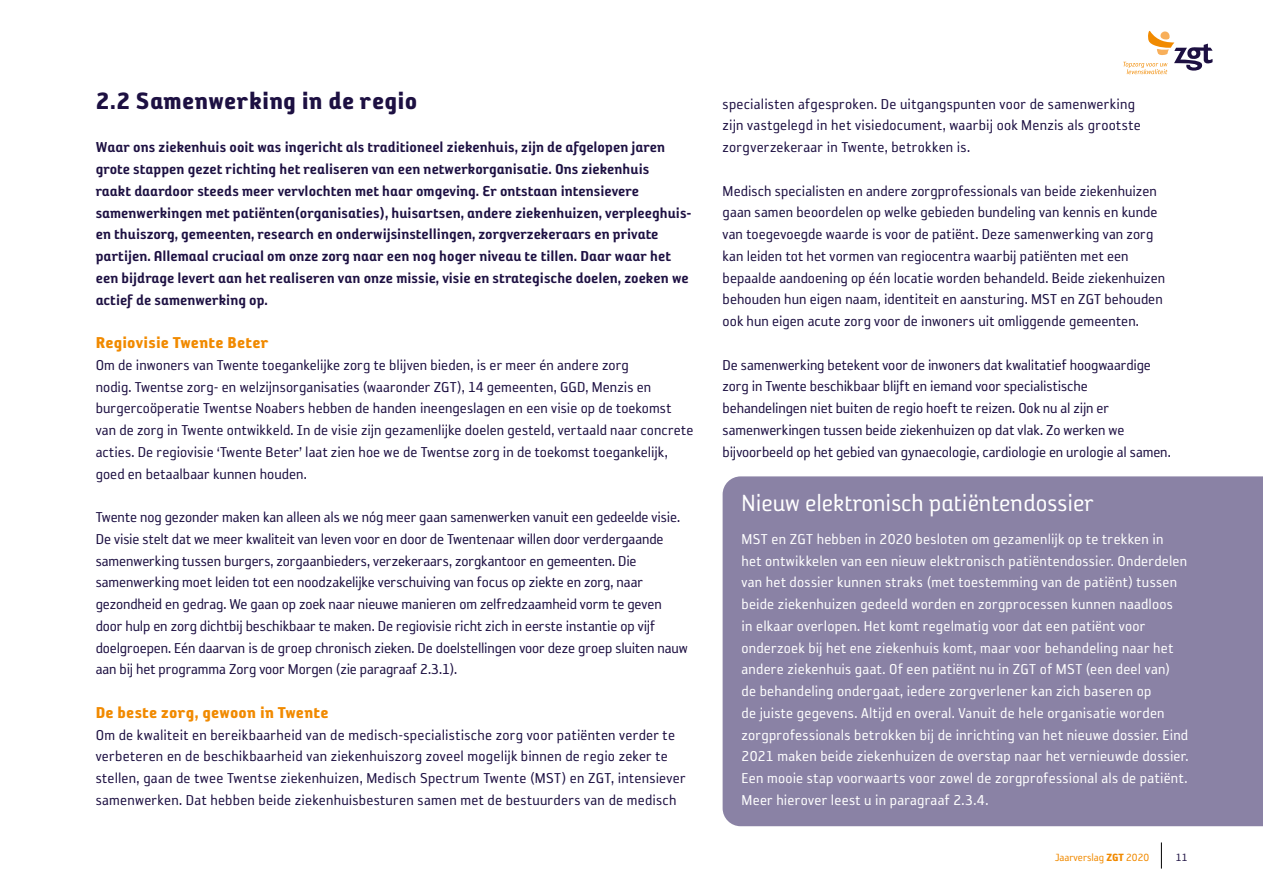
<style>
.page{position:relative;width:1263px;height:893px;background:#fff}
.page>*{position:absolute;margin:0;border:0;box-sizing:border-box;transform-origin:0 0}
.t1{font:27px "Reykjavik Two OT A Gauge";color:#fff}
.t2{font:27px "Reykjavik Two OT D Gauge";letter-spacing:.01em;color:#1d1042}
.t3{font:18px "Reykjavik Two OT D Gauge";letter-spacing:.01em;color:#f18a00}
.t4{font:16.5px/21.8px "Reykjavik One OT A Gauge";color:#1d1042}
.t5{font:16.5px/21.8px "Reykjavik One OT A Gauge";letter-spacing:.015em;color:#fff}
.t6{font:16.5px/21.8px "Reykjavik Two OT C Gauge";color:#1d1042}
.t7{font:12px "Reykjavik One OT A Gauge";color:#f18a00}
.t8{font:12px "Reykjavik One OT A Gauge";color:#1d1042}
.s1{font-family:"Reykjavik One OT D Gauge"}
</style>
<div class="page">
<svg style="left:1123px;top:30px;width:89px;height:44px"></svg>
<svg style="left:1161px;top:842px;width:1px;height:27px"></svg>
<div style="left:723px;top:476px;width:540px;height:350px;background:#8a82a5"></div>
<h1 class="t2" style="left:96px;top:86px;width:323px">2.2 Samenwerking in de regio</h1>
<p class="t6" style="left:96px;top:136px;width:597px">Waar ons ziekenhuis ooit was ingericht als traditioneel ziekenhuis, zijn de afgelopen jaren grote stappen gezet richting het realiseren van een netwerkorganisatie. Ons ziekenhuis<br>raakt daardoor steeds meer vervlochten met haar omgeving. Er ontstaan intensievere samenwerkingen met patiënten(organisaties), huisartsen, andere ziekenhuizen, verpleeghuis&shy;en thuiszorg, gemeenten, research en onderwijsinstellingen, zorgverzekeraars en private partijen. Allemaal cruciaal om onze zorg naar een nog hoger niveau te tillen. Daar waar het een bijdrage levert aan het realiseren van onze missie, visie en strategische doelen, zoeken we actief de samenwerking op.</p>
<p class="t3" style="left:96px;top:333px;width:174px">Regiovisie Twente Beter</p>
<p class="t4" style="left:96px;top:354px;width:599px">Om de inwoners van Twente toegankelijke zorg te blijven bieden, is er meer én andere zorg<br>nodig. Twentse zorg- en welzijnsorganisaties (waaronder ZGT), 14 gemeenten, GGD, Menzis en burgercoöperatie Twentse Noabers hebben de handen ineengeslagen en een visie op de toekomst van de zorg in Twente ontwikkeld. In de visie zijn gezamenlijke doelen gesteld, vertaald naar concrete acties. De regiovisie ‘Twente Beter’ laat zien hoe we de Twentse zorg in de toekomst toegankelijk, goed en betaalbaar kunnen houden.</p>
<p class="t4" style="left:96px;top:506px;width:594px">Twente nog gezonder maken kan alleen als we nóg meer gaan samenwerken vanuit een gedeelde visie.<br>De visie stelt dat we meer kwaliteit van leven voor en door de Twentenaar willen door verdergaande samenwerking tussen burgers, zorgaanbieders, verzekeraars, zorgkantoor en gemeenten. Die samenwerking moet leiden tot een noodzakelijke verschuiving van focus op ziekte en zorg, naar gezondheid en gedrag. We gaan op zoek naar nieuwe manieren om zelfredzaamheid vorm te geven door hulp en zorg dichtbij beschikbaar te maken. De regiovisie richt zich in eerste instantie op vijf doelgroepen. Eén daarvan is de groep chronisch zieken. De doelstellingen voor deze groep sluiten nauw aan bij het programma Zorg voor Morgen (zie paragraaf 2.3.1).</p>
<p class="t3" style="left:96px;top:703px;width:234px">De beste zorg, gewoon in Twente</p>
<p class="t4" style="left:96px;top:724px;width:591px">Om de kwaliteit en bereikbaarheid van de medisch-specialistische zorg voor patiënten verder te verbeteren en de beschikbaarheid van ziekenhuiszorg zoveel mogelijk binnen de regio zeker te stellen, gaan de twee Twentse ziekenhuizen, Medisch Spectrum Twente (MST) en ZGT, intensiever samenwerken. Dat hebben beide ziekenhuisbesturen samen met de bestuurders van de medisch</p>
<p class="t4" style="left:723px;top:93px;width:420px">specialisten afgesproken. De uitgangspunten voor de samenwerking zijn vastgelegd in het visiedocument, waarbij ook Menzis als grootste zorgverzekeraar in Twente, betrokken is.</p>
<p class="t4" style="left:723px;top:180px;width:444px">Medisch specialisten en andere zorgprofessionals van beide ziekenhuizen gaan samen beoordelen op welke gebieden bundeling van kennis en kunde van toegevoegde waarde is voor de patiënt. Deze samenwerking van zorg kan leiden tot het vormen van regiocentra waarbij patiënten met een bepaalde aandoening op één locatie worden behandeld. Beide ziekenhuizen behouden hun eigen naam, identiteit en aansturing. MST en ZGT behouden ook hun eigen acute zorg voor de inwoners uit omliggende gemeenten.</p>
<p class="t4" style="left:723px;top:354px;width:450px">De samenwerking betekent voor de inwoners dat kwalitatief hoogwaardige zorg in Twente beschikbaar blijft en iemand voor specialistische behandelingen niet buiten de regio hoeft te reizen. Ook nu al zijn er samenwerkingen tussen beide ziekenhuizen op dat vlak. Zo werken we bijvoorbeeld op het gebied van gynaecologie, cardiologie en urologie al samen.</p>
<h1 class="t1" style="left:741px;top:489px;width:354px">Nieuw elektronisch patiëntendossier</h1>
<p class="t5" style="left:741px;top:528px;width:449px">MST en ZGT hebben in 2020 besloten om gezamenlijk op te trekken in<br>het ontwikkelen van een nieuw elektronisch patiëntendossier. Onderdelen van het dossier kunnen straks (met toestemming van de patiënt) tussen beide ziekenhuizen gedeeld worden en zorgprocessen kunnen naadloos<br>in elkaar overlopen. Het komt regelmatig voor dat een patiënt voor onderzoek bij het ene ziekenhuis komt, maar voor behandeling naar het andere ziekenhuis gaat. Of een patiënt nu in ZGT of MST (een deel van) de behandeling ondergaat, iedere zorgverlener kan zich baseren op<br>de juiste gegevens. Altijd en overal. Vanuit de hele organisatie worden zorgprofessionals betrokken bij de inrichting van het nieuwe dossier. Eind 2021 maken beide ziekenhuizen de overstap naar het vernieuwde dossier.<br>Een mooie stap voorwaarts voor zowel de zorgprofessional als de patiënt.<br>Meer hierover leest u in paragraaf 2.3.4.</p>
<p class="t7" style="left:1055px;top:851px;width:96px">Jaarverslag <span class="s1">ZGT</span> 2020</p>
<p class="t8" style="left:1176px;top:851px;width:13px">11</p>
</div>
